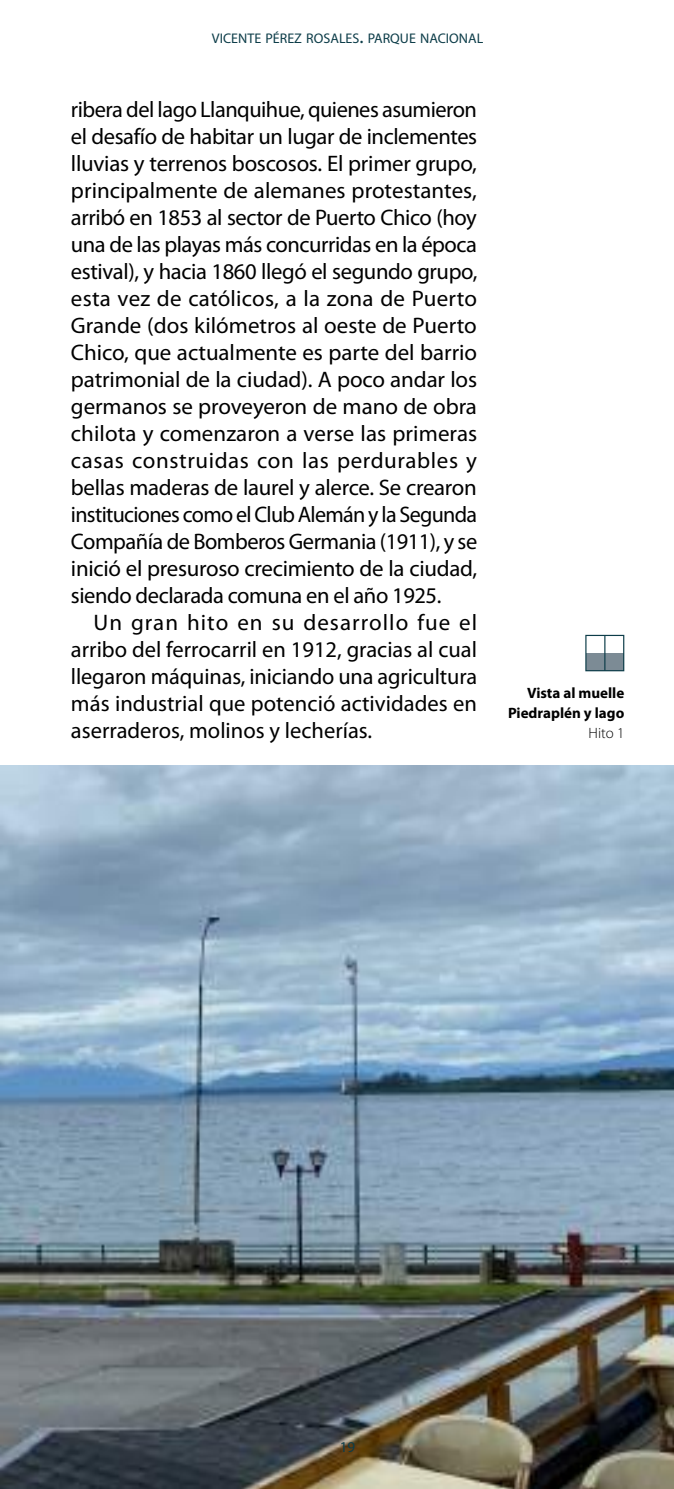
<style>
.page{position:relative;width:674px;height:1489px;background:#fff}
.page>*{position:absolute;margin:0;border:0;box-sizing:border-box;transform-origin:0 0}
.t1{font:22.5px/27px "Myriad Pro";letter-spacing:-.01em;color:#000;text-align:justify}
.t2{font:700 15px/20px "Myriad Pro";color:#000;text-align:right}
.t3{font:300 15px "Myriad Pro";color:#000}
.t4{font:15px "Myriad Pro";color:#0d3d49}
.t5{font:14px "Myriad Pro";color:#0d3d49}
.s1{font-size:20px}
</style>
<div class="page">
<img style="left:0;top:765px;width:673px;height:723px">
<div style="left:585px;top:653px;width:38px;height:17px;background:#7c8b95"></div>
<div style="left:585px;top:634px;width:39px;height:37px;border:1px solid #0d3d49"></div>
<hr style="left:604px;top:635px;width:1px;height:35px;background:#0d3d49">
<p class="t5" style="left:212px;top:29px;width:272px">VICENTE PÉREZ ROSALES<span class="s1">.</span> PARQUE NACIONAL</p>
<p class="t1" style="left:71px;top:96px;width:407px">ribera del lago Llanquihue, quienes asumieron el desafío de habitar un lugar de inclementes lluvias y terrenos boscosos. El primer grupo, principalmente de alemanes protestantes, arribó en 1853 al sector de Puerto Chico (hoy una de las playas más concurridas en la época estival), y hacia 1860 llegó el segundo grupo, esta vez de católicos, a la zona de Puerto Grande (dos kilómetros al oeste de Puerto Chico, que actualmente es parte del barrio patrimonial de la ciudad). A poco andar los germanos se proveyeron de mano de obra chilota y comenzaron a verse las primeras casas construidas con las perdurables y bellas maderas de laurel y alerce. Se crearon instituciones como el Club Alemán y la Segunda Compañía de Bomberos Germania (1911), y se inició el presuroso crecimiento de la ciudad, siendo declarada comuna en el año 1925.</p>
<p class="t1" style="left:71px;top:609px;width:407px;text-indent:22px">Un gran hito en su desarrollo fue el arribo del ferrocarril en 1912, gracias al cual llegaron máquinas, iniciando una agricultura más industrial que potenció actividades en aserraderos, molinos y lecherías.</p>
<p class="t2" style="left:507px;top:683px;width:118px">Vista al muelle<br>Piedraplén y lago</p>
<p class="t3" style="left:588px;top:724px;width:37px">Hito 1</p>
<p class="t4" style="left:340px;top:1437px;width:17px">19</p>
</div>
